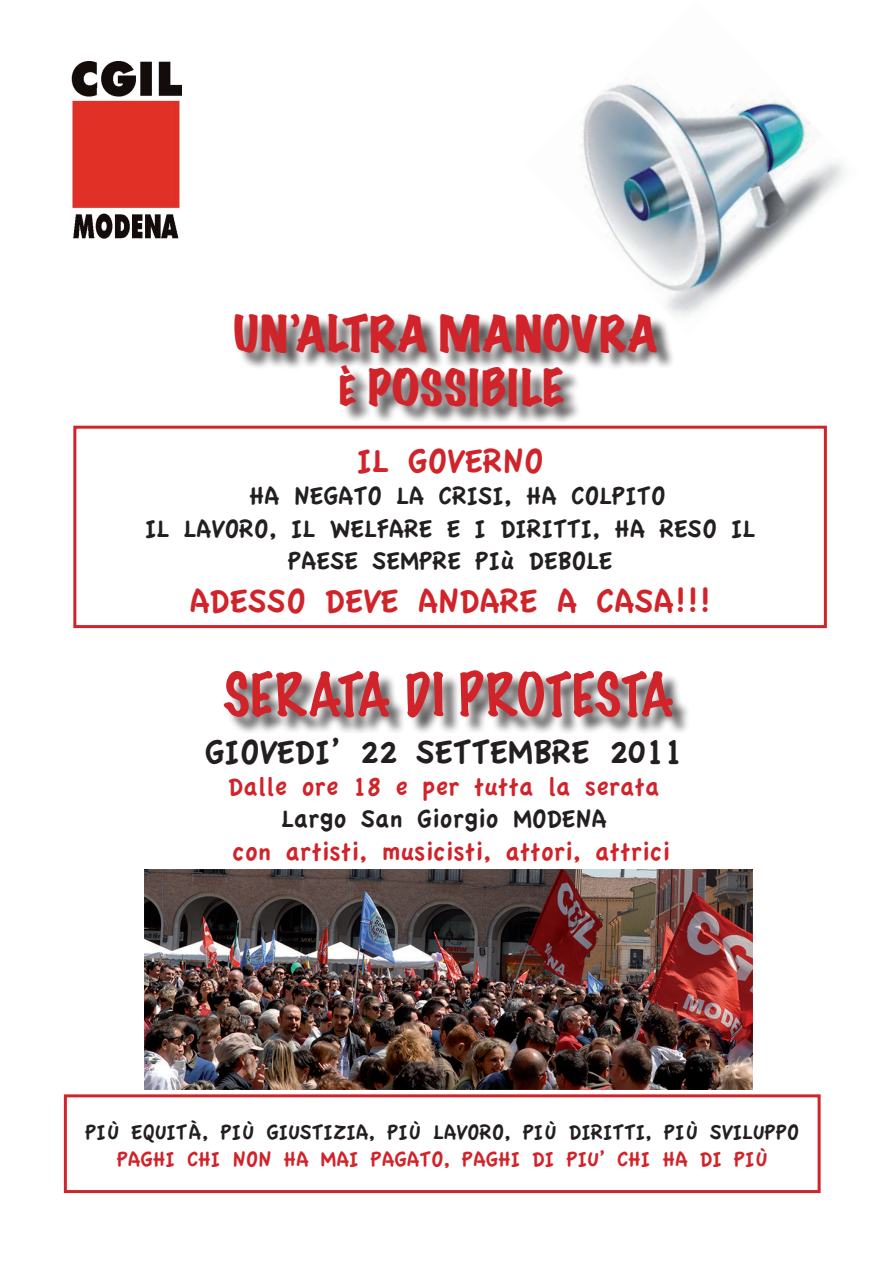
<style>
.page{position:relative;width:893px;height:1263px;background:#fff}
.page>*{position:absolute;margin:0;border:0;box-sizing:border-box;transform-origin:0 0}
.t1{font:100 54px "Marker Felt";color:#d1232a}
.t2{font:expanded 45px/54px "Marker Felt";letter-spacing:.03em;color:#d1232a;text-align:center}
.t3{font:36px "Apple Casual";color:#d1232a}
.t4{font:36px "Apple Casual";color:#231f20}
.t5{font:27px/32.4px "Apple Casual";color:#231f20;text-align:center}
.t6{font:27px "Apple Casual";color:#d1232a}
.t7{font:22.5px "Apple Casual";color:#231f20}
.t8{font:22.5px "Apple Casual";color:#d1232a}
</style>
<div class="page">
<img style="left:70px;top:62px;width:111px;height:176px">
<img style="left:580px;top:79px;width:264px;height:237px">
<div style="left:237px;top:316px;width:438px;height:109px;background:#231f20;opacity:.75"></div>
<div style="left:73px;top:426px;width:754px;height:202px;border:3px solid #d1232a"></div>
<div style="left:227px;top:673px;width:464px;height:62px;background:#231f20;opacity:.75"></div>
<div style="left:64px;top:1094px;width:757px;height:99px;border:3px solid #d1232a"></div>
<img style="left:144px;top:870px;width:609px;height:219px">
<h2 class="t2" style="left:233px;top:306px;width:426px">UN’ALTRA MANOVRA<br>È POSSIBILE</h2>
<h3 class="t3" style="left:357px;top:441px;width:188px">IL GOVERNO</h3>
<p class="t5" style="left:145px;top:480px;width:611px">HA NEGATO LA CRISI, HA COLPITO<br>IL LAVORO, IL WELFARE E I DIRITTI, HA RESO IL<br>PAESE SEMPRE PIù DEBOLE</p>
<h3 class="t3" style="left:189px;top:582px;width:523px">ADESSO DEVE ANDARE A CASA!!!</h3>
<h1 class="t1" style="left:223px;top:652px;width:452px">SERATA DI PROTESTA</h1>
<h3 class="t4" style="left:205px;top:732px;width:479px">GIOVEDI’ 22 SETTEMBRE 2011</h3>
<p class="t6" style="left:228px;top:772px;width:433px">Dalle ore 18 e per tutta la serata</p>
<p class="t5" style="left:281px;top:803px;width:327px">Largo San Giorgio MODENA</p>
<p class="t6" style="left:232px;top:837px;width:439px">con artisti, musicisti, attori, attrici</p>
<p class="t7" style="left:85px;top:1120px;width:715px">PIÙ EQUITÀ, PIÙ GIUSTIZIA, PIÙ LAVORO, PIÙ DIRITTI, PIÙ SVILUPPO</p>
<p class="t8" style="left:117px;top:1147px;width:653px">PAGHI CHI NON HA MAI PAGATO, PAGHI DI PIU’ CHI HA DI PIÙ</p>
</div>
